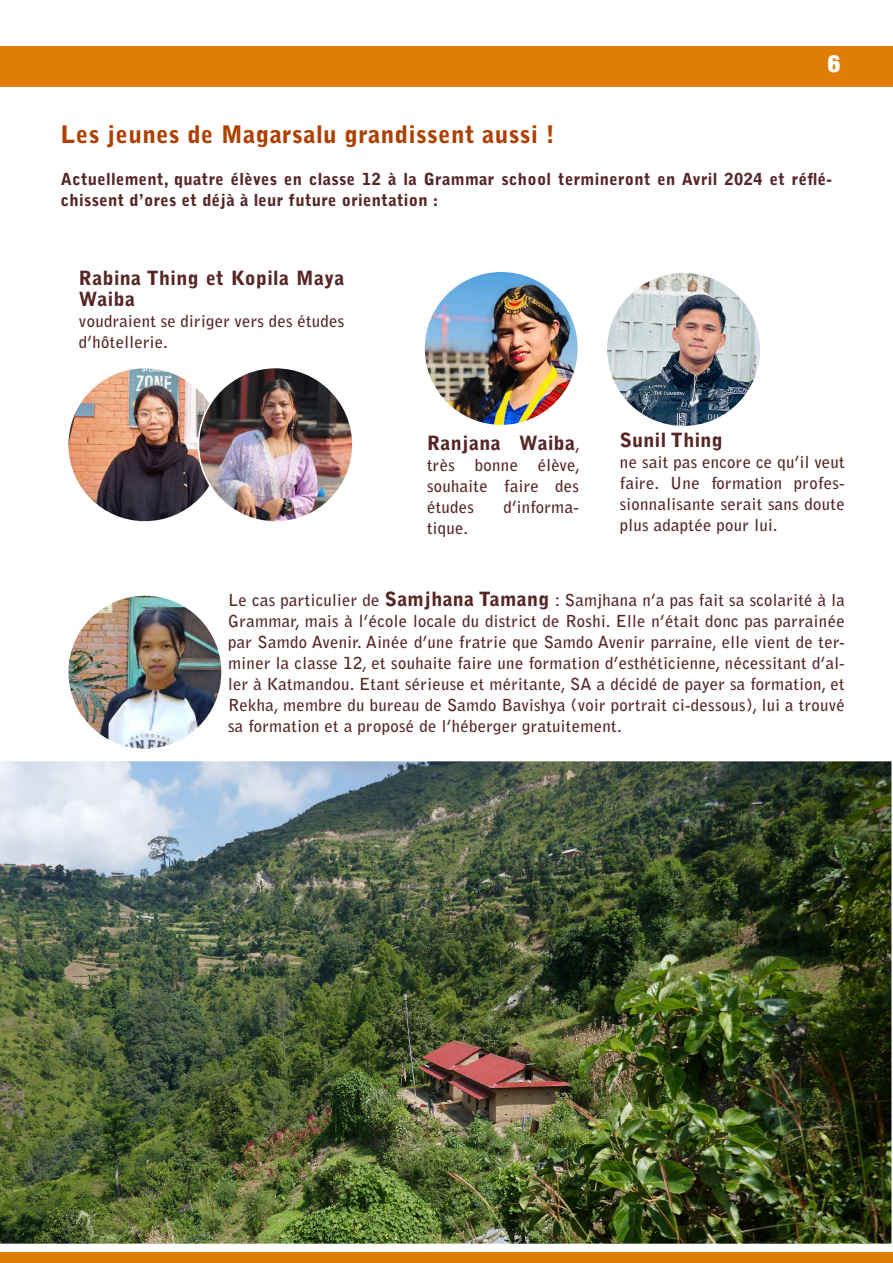
<style>
.page{position:relative;width:893px;height:1263px;background:#fff}
.page>*{position:absolute;margin:0;border:0;box-sizing:border-box;transform-origin:0 0}
.t1{font:900 24px "Bell Gothic Std";letter-spacing:.02em;color:#ae4000}
.t2{font:900 condensed 24px "Helvetica Neue";color:#fff}
.t3{font:900 19.5px/21px "Bell Gothic Std";letter-spacing:.02em;color:#562627}
.t4{font:700 16.5px/21px "Bell Gothic Std";letter-spacing:.02em;color:#562627;text-align:justify}
.t5{font:900 16.5px/21px "Bell Gothic Std";letter-spacing:.02em;color:#562627}
.s1{font-weight:700;font-size:16.5px}
.s2{font-weight:900;font-size:19.5px}
</style>
<div class="page">
<div style="left:0;top:46px;width:893px;height:41px;background:#df7d05"></div>
<img style="left:68px;top:368px;width:154px;height:154px;border-radius:77px">
<img style="left:198px;top:368px;width:155px;height:154px;border-radius:77px">
<img style="left:424px;top:271px;width:154px;height:155px;border-radius:77px">
<img style="left:606px;top:272px;width:155px;height:155px;border-radius:77px">
<img style="left:68px;top:595px;width:154px;height:154px;border-radius:77px">
<img style="left:0;top:761px;width:892px;height:483px">
<div style="left:0;top:1252px;width:893px;height:11px;background:#df7d05"></div>
<p class="t2" style="left:828px;top:43px;width:14px">6</p>
<p class="t1" style="left:61px;top:120px;width:496px">Les jeunes de Magarsalu grandissent aussi !</p>
<p class="t5" style="left:61px;top:168px;width:772px">Actuellement, quatre élèves en classe 12 à la Grammar school termineront en Avril 2024 et réflé&shy;chissent d’ores et déjà à leur future orientation :</p>
<p class="t3" style="left:79px;top:268px;width:267px">Rabina Thing et Kopila Maya<br>Waiba</p>
<p class="t4" style="left:79px;top:311px;width:267px">voudraient se diriger vers des études d’hôtellerie.</p>
<p class="t3" style="left:427px;top:432px;width:155px">Ranjana Waiba<span class="s1">,</span></p>
<p class="t4" style="left:427px;top:454px;width:155px">très bonne élève, souhaite faire des études</p>
<p class="t4" style="left:503px;top:496px;width:77px">d’informa-</p>
<p class="t4" style="left:427px;top:517px;width:43px">tique.</p>
<p class="t3" style="left:620px;top:430px;width:105px">Sunil Thing</p>
<p class="t4" style="left:620px;top:452px;width:227px">ne sait pas encore ce qu’il veut faire. Une formation profes&shy;sionnalisante serait sans doute plus adaptée pour lui.</p>
<p class="t4" style="left:228px;top:589px;width:618px">Le cas particulier de <span class="s2">Samjhana Tamang</span> : Samjhana n’a pas fait sa scolarité à la Grammar, mais à l’école locale du district de Roshi. Elle n’était donc pas parrainée par Samdo Avenir. Ainée d’une fratrie que Samdo Avenir parraine, elle vient de ter&shy;miner la classe 12, et souhaite faire une formation d’esthéticienne, nécessitant d’al&shy;ler à Katmandou. Etant sérieuse et méritante, SA a décidé de payer sa formation, et Rekha, membre du bureau de Samdo Bavishya (voir portrait ci-dessous), lui a trouvé sa formation et a proposé de l’héberger gratuitement.</p>
</div>
